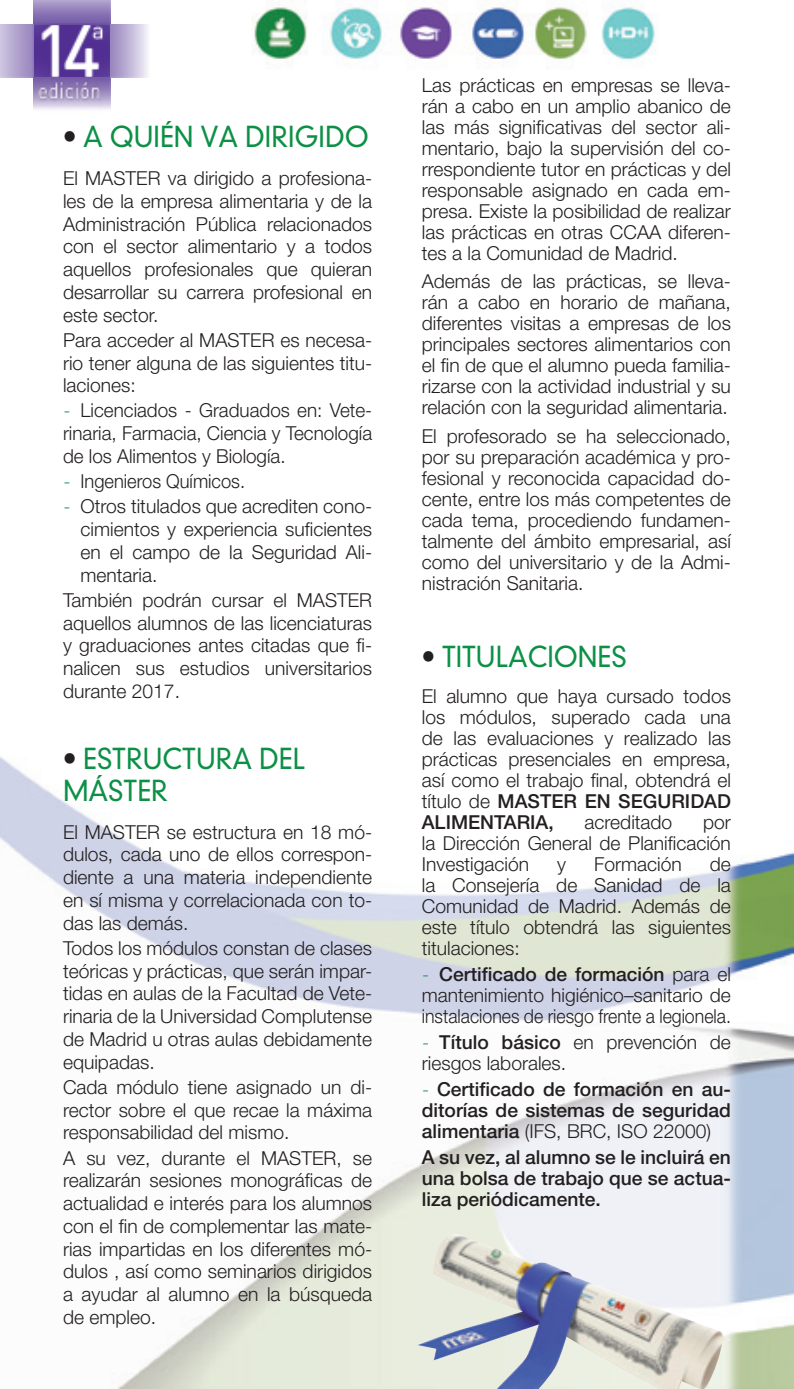
<style>
.page{position:relative;width:794px;height:1389px;background:#fff}
.page>*{position:absolute;margin:0;border:0;box-sizing:border-box;transform-origin:0 0}
.t1{font:300 28px/31.5px "DIN Neuzeit Grotesk";color:#0c9046;scale:.95 1}
.t2{font:300 19.25px/21px "Helvetica Neue LT Std";color:#231f20;text-align:justify}
.t3{font:500 19.25px/21px "Helvetica Neue LT Std";color:#231f20;text-align:justify}
.t4{font:300 19.25px "Helvetica Neue LT Std";color:#231f20;scale:.95 1}
.s1{color:#231f20}
.s2{font-family:"DIN";color:#0c9046}
.s3{font-weight:500}
.s4{font-family:"DIN";font-weight:300;color:#0c9046}
.s5{font-weight:300}
</style>
<div class="page">
<img style="left:0;top:0;width:794px;height:1389px">
<img style="left:33px;top:24px;width:77px;height:54px">
<div style="left:33px;top:0;width:77px;height:24px;background:linear-gradient(to bottom,#afa0cd,#735aa6)"></div>
<img style="left:0;top:24px;width:33px;height:54px">
<svg style="left:33px;top:78px;width:77px;height:40px"></svg>
<img style="left:110px;top:24px;width:70px;height:54px">
<img style="left:417px;top:1234px;width:314px;height:155px">
<h1 class="t1" style="left:63px;top:122px;width:323px"><span class="s1">•</span> A QUIÉN VA DIRIGIDO</h1>
<p class="t2" style="left:63px;top:166px;width:311px;line-height:22.8px">El MASTER va dirigido a profesiona&shy;les de la empresa alimentaria y de la Administración Pública relacionados con el sector alimentario y a todos aquellos profesionales que quieran desarrollar su carrera profesional en este sector.</p>
<p class="t2" style="left:63px;top:328px;width:311px;line-height:22.8px">Para acceder al MASTER es necesa&shy;rio tener alguna de las siguientes titu&shy;laciones:</p>
<p class="t2" style="left:63px;top:399px;width:311px;line-height:22.8px"><span class="s2">-</span> Licenciados - Graduados en: Vete&shy;rinaria, Farmacia, Ciencia y Tecnología de los Alimentos y Biología.</p>
<p class="t4" style="left:63px;top:470px;width:193px"><span class="s2">-</span> Ingenieros Químicos.</p>
<p class="t2" style="left:80px;top:495px;width:293px;line-height:22.8px;text-indent:-17px"><span class="s2">-</span> Otros titulados que acrediten cono&shy;cimientos y experiencia suficientes en el campo de la Seguridad Ali&shy;mentaria.</p>
<p class="t2" style="left:63px;top:588px;width:311px;line-height:22.8px">También podrán cursar el MASTER aquellos alumnos de las licenciaturas y graduaciones antes citadas que fi&shy;nalicen sus estudios universitarios durante 2017.</p>
<h1 class="t1" style="left:63px;top:744px;width:256px"><span class="s1">•</span> ESTRUCTURA DEL<br>MÁSTER</h1>
<p class="t2" style="left:63px;top:820px;width:311px;line-height:22.8px">El MASTER se estructura en 18 mó&shy;dulos, cada uno de ellos correspon&shy;diente a una materia independiente en sí misma y correlacionada con to&shy;das las demás.</p>
<p class="t2" style="left:63px;top:936px;width:311px;line-height:22.8px">Todos los módulos constan de clases teóricas y prácticas, que serán impar&shy;tidas en aulas de la Facultad de Vete&shy;rinaria de la Universidad Complutense de Madrid u otras aulas debidamente equipadas.</p>
<p class="t2" style="left:63px;top:1075px;width:311px;line-height:22.8px">Cada módulo tiene asignado un di&shy;rector sobre el que recae la máxima responsabilidad del mismo.</p>
<p class="t2" style="left:63px;top:1146px;width:311px;line-height:22.8px">A su vez, durante el MASTER, se realizarán sesiones monográficas de actualidad e interés para los alumnos con el fin de complementar las mate&shy;rias impartidas en los diferentes mó&shy;dulos , así como seminarios dirigidos a ayudar al alumno en la búsqueda de empleo.</p>
<p class="t2" style="left:422px;top:74px;width:311px">Las prácticas en empresas se lleva&shy;rán a cabo en un amplio abanico de las más significativas del sector ali&shy;mentario, bajo la supervisión del co&shy;rrespondiente tutor en prácticas y del responsable asignado en cada em&shy;presa. Existe la posibilidad de realizar las prácticas en otras CCAA diferen&shy;tes a la Comunidad de Madrid.</p>
<p class="t2" style="left:422px;top:270px;width:311px">Además de las prácticas, se lleva&shy;rán a cabo en horario de mañana, diferentes visitas a empresas de los principales sectores alimentarios con el fin de que el alumno pueda familia&shy;rizarse con la actividad industrial y su relación con la seguridad alimentaria.</p>
<p class="t2" style="left:422px;top:425px;width:311px">El profesorado se ha seleccionado, por su preparación académica y pro&shy;fesional y reconocida capacidad do&shy;cente, entre los más competentes de cada tema, procediendo fundamen&shy;talmente del ámbito empresarial, así como del universitario y de la Admi&shy;nistración Sanitaria.</p>
<h1 class="t1" style="left:422px;top:642px;width:217px"><span class="s1">•</span> TITULACIONES</h1>
<p class="t2" style="left:422px;top:686px;width:311px">El alumno que haya cursado todos los módulos, superado cada una de las evaluaciones y realizado las prácticas presenciales en empresa, así como el trabajo final, obtendrá el título de <span class="s3">MASTER EN SEGURIDAD ALIMENTARIA,</span></p>
<p class="t2" style="left:584px;top:812px;width:89px">acreditado</p>
<p class="t2" style="left:422px;top:812px;width:311px;text-indent:281px">por la Dirección General de Planificación Investigación</p>
<p class="t2" style="left:557px;top:854px;width:10px">y</p>
<p class="t2" style="left:594px;top:854px;width:89px">Formación</p>
<p class="t2" style="left:422px;top:854px;width:311px;text-indent:288px">de la Consejería de Sanidad de la Comunidad de Madrid. Además de este título obtendrá las siguientes titulaciones:</p>
<p class="t2" style="left:422px;top:963px;width:311px"><span class="s2">-</span> <span class="s3">Certificado de formación</span> para el mantenimiento higiénico–sanitario de instalaciones de riesgo frente a legionela.</p>
<p class="t2" style="left:422px;top:1031px;width:311px"><span class="s2">-</span> <span class="s3">Título básico</span> en prevención de riesgos laborales.</p>
<p class="t3" style="left:422px;top:1079px;width:311px"><span class="s4">-</span> Certificado de formación en au&shy;ditorías de sistemas de seguridad alimentaria <span class="s5">(IFS, BRC, ISO 22000)</span></p>
<p class="t3" style="left:422px;top:1147px;width:311px">A su vez, al alumno se le incluirá en una bolsa de trabajo que se actua&shy;liza periódicamente.</p>
</div>
